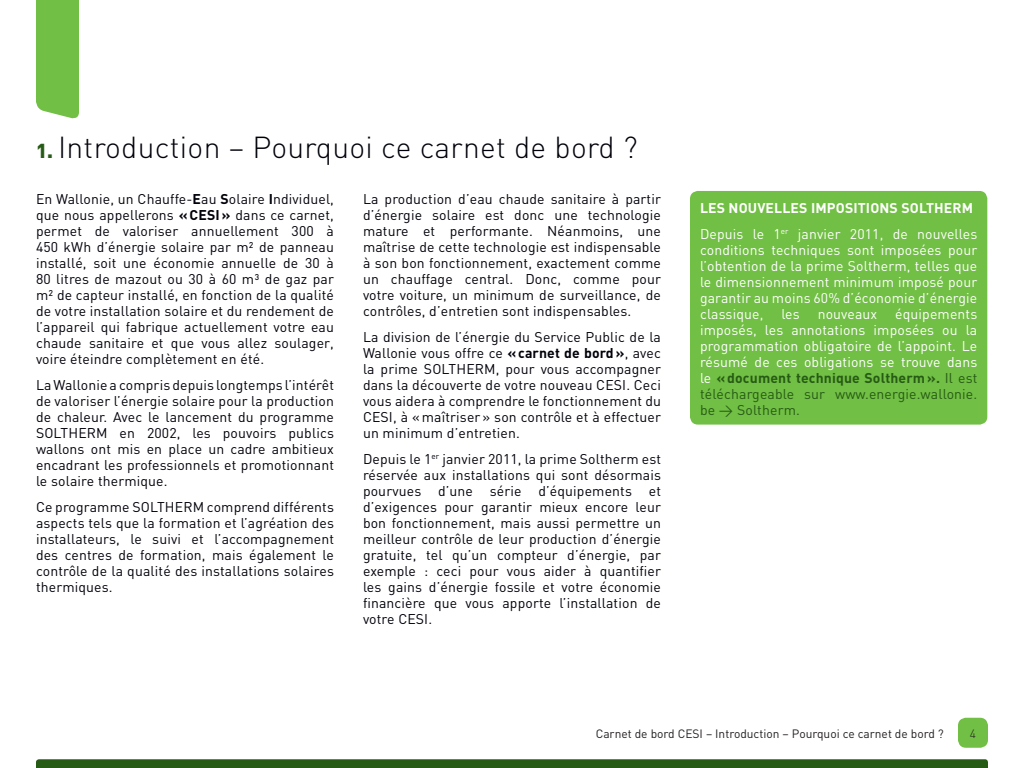
<style>
.page{position:relative;width:1024px;height:768px;background:#fff}
.page>*{position:absolute;margin:0;border:0;box-sizing:border-box;transform-origin:0 0}
.t1{font:300 30px "DIN";letter-spacing:.01em;color:#00000a}
.B1{font:14px/16px "DIN";letter-spacing:.01em;color:#00000a;text-align:justify}
.t2{font:14px/16px "DIN";letter-spacing:.01em;color:#fff;text-align:justify}
.t3{font:12px "DIN";color:#231f20}
.t4{font:300 12px "DIN";color:#231f20}
.s1{font-weight:900;font-size:20px;color:#265b15}
.s2{font-weight:700}
.s3{font-weight:700;color:#265b15}
.s4{color:#265b15}
</style>
<div class="page">
<div style="left:958px;top:718px;width:30px;height:30px;background:#71bf44;border-radius:8px"></div>
<svg style="left:36px;top:759px;width:952px;height:9px;background:#2c5f1c"></svg>
<div style="left:690px;top:191px;width:297px;height:234px;background:#71bf44;border-radius:8px"></div>
<div style="left:36px;top:0;width:43px;height:119px;background:#71bf44"></div>
<p class="t1" style="left:36px;top:129px;width:603px"><span class="s1">1.</span> Introduction – Pourquoi ce carnet de bord ?</p>
<p class="B1" style="left:36px;top:191px;width:300px">En Wallonie, un Chauffe-<span class="s2">E</span>au <span class="s2">S</span>olaire <span class="s2">I</span>ndividuel, que nous appellerons <span class="s2">«CESI»</span> dans ce carnet, permet de valoriser annuellement 300 à 450 kWh d’énergie solaire par m² de panneau installé, soit une économie annuelle de 30 à 80 litres de mazout ou 30 à 60 m³ de gaz par m² de capteur installé, en fonction de la qualité de votre installation solaire et du rendement de l’appareil qui fabrique actuellement votre eau chaude sanitaire et que vous allez soulager, voire éteindre complètement en été.</p>
<p class="B1" style="left:36px;top:377px;width:300px">La Wallonie a compris depuis longtemps l’intérêt de valoriser l’énergie solaire pour la production de chaleur. Avec le lancement du programme SOLTHERM en 2002, les pouvoirs publics wallons ont mis en place un cadre ambitieux encadrant les professionnels et promotionnant le solaire thermique.</p>
<p class="B1" style="left:36px;top:499px;width:300px">Ce programme SOLTHERM comprend différents aspects tels que la formation et l’agréation des installateurs, le suivi et l’accompagnement des centres de formation, mais également le contrôle de la qualité des installations solaires thermiques.</p>
<p class="B1" style="left:363px;top:191px;width:300px">La production d’eau chaude sanitaire à partir d’énergie solaire est donc une technologie mature et performante. Néanmoins, une maîtrise de cette technologie est indispensable à son bon fonctionnement, exactement comme un chauffage central. Donc, comme pour votre voiture, un minimum de surveillance, de contrôles, d’entretien sont indispensables.</p>
<p class="B1" style="left:363px;top:329px;width:300px">La division de l’énergie du Service Public de la Wallonie vous offre ce <span class="s2">«carnet de bord»</span>, avec la prime SOLTHERM, pour vous accompagner dans la découverte de votre nouveau CESI. Ceci vous aidera à comprendre le fonctionnement du CESI, à «maîtriser » son contrôle et à effectuer un minimum d’entretien.</p>
<p class="B1" style="left:363px;top:451px;width:300px">Depuis le 1<sup>er</sup> janvier 2011, la prime Soltherm est réservée aux installations qui sont désormais pourvues d’une série d’équipements et d’exigences pour garantir mieux encore leur bon fonctionnement, mais aussi permettre un meilleur contrôle de leur production d’énergie gratuite, tel qu’un compteur d’énergie, par exemple : ceci pour vous aider à quantifier les gains d’énergie fossile et votre économie financière que vous apporte l’installation de votre CESI.</p>
<p class="t2" style="left:700px;top:194px;width:279px;line-height:26px"><span class="s2">LES NOUVELLES IMPOSITIONS SOLTHERM<br></span>Depuis le 1<sup>er</sup> janvier 2011, de nouvelles</p>
<p class="t2" style="left:700px;top:241px;width:279px">conditions techniques sont imposées pour l’obtention de la prime Soltherm, telles que le dimensionnement minimum imposé pour garantir au moins 60% d’économie d’énergie classique,</p>
<p class="t2" style="left:700px;top:305px;width:279px;text-indent:195px">équipements imposés, les annotations imposées ou la programmation obligatoire de l’appoint. Le résumé de ces obligations se trouve dans le <span class="s3">«document technique Soltherm».</span> <span class="s4">Il est téléchargeable sur www.energie.wallonie. be &gt; Soltherm.</span></p>
<p class="t2" style="left:781px;top:305px;width:20px">les</p>
<p class="t2" style="left:818px;top:305px;width:61px">nouveaux</p>
<p class="t3" style="left:596px;top:726px;width:350px">Carnet de bord CESI – Introduction – Pourquoi ce carnet de bord ?</p>
<p class="t4" style="left:970px;top:726px;width:8px">4</p>
</div>
